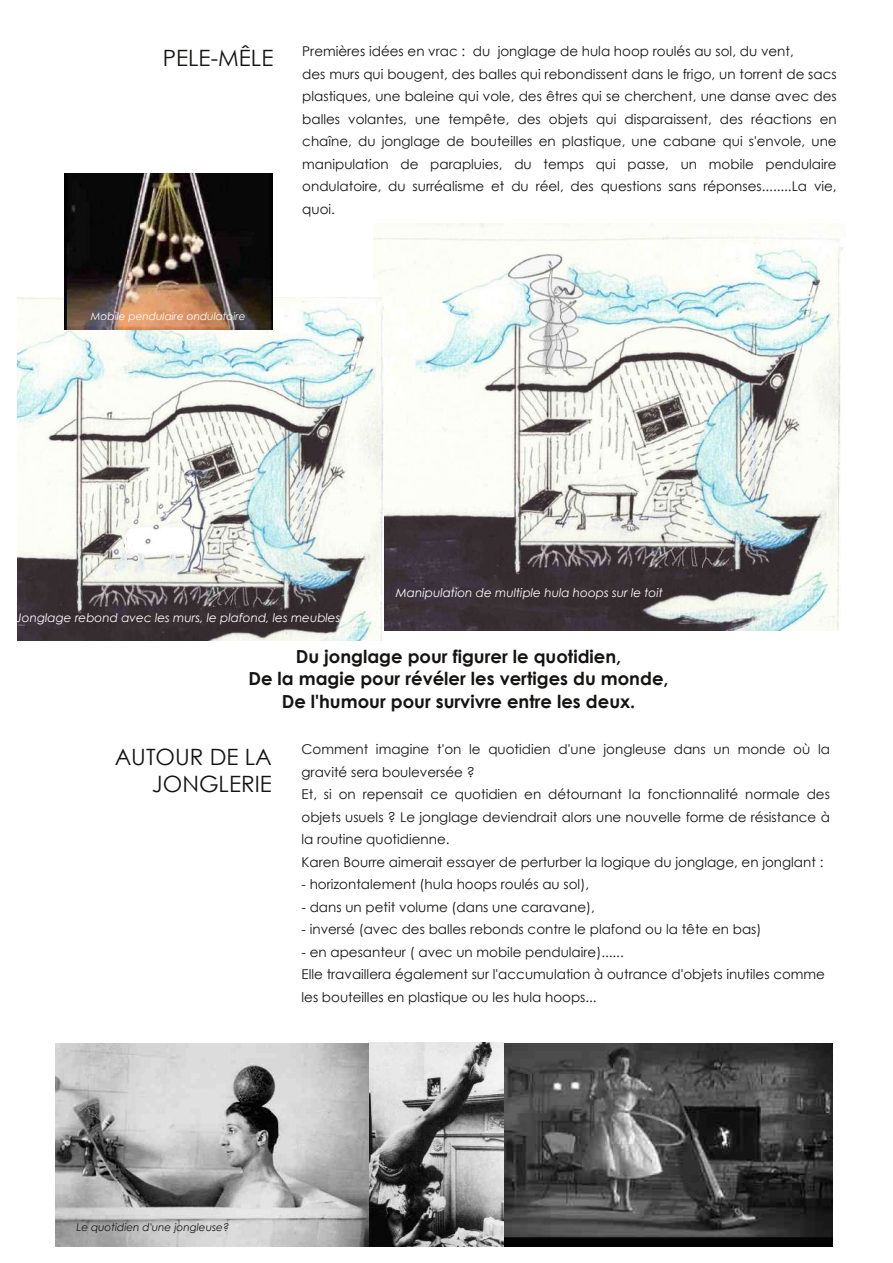
<style>
.page{position:relative;width:893px;height:1263px;background:#fff}
.page>*{position:absolute;margin:0;border:0;box-sizing:border-box;transform-origin:0 0}
.t1{font:22.5px/27.6px "Century Gothic";color:#161413;text-align:right}
.t2{font:700 18px/22.5px "Century Gothic";color:#161413;text-align:center}
.t3{font:13.5px/22.5px "Century Gothic";color:#161413}
.t4{font:italic 12px "Century Gothic";color:#fff}
.t5{font:italic 10.5px "Century Gothic";color:#fff}
.t6{font:italic 10.5px "Century Gothic";color:#161413}
</style>
<div class="page">
<img style="left:56px;top:1043px;width:776px;height:204px">
<img style="left:374px;top:224px;width:472px;height:407px">
<img style="left:18px;top:297px;width:365px;height:343px">
<img style="left:65px;top:173px;width:208px;height:156px">
<h1 class="t1" style="left:163px;top:44px;width:112px">PELE-MÊLE</h1>
<p class="t3" style="left:302px;top:40px;width:536px">Premières idées en vrac : du jonglage de hula hoop roulés au sol, du vent,<br>des murs qui bougent, des balles qui rebondissent dans le frigo, un torrent de sacs plastiques, une baleine qui vole, des êtres qui se cherchent, une danse avec des balles volantes, une tempête, des objets qui disparaissent, des réactions en chaîne, du jonglage de bouteilles en plastique, une cabane qui s'envole, une manipulation de parapluies, du temps qui passe, un mobile pendulaire ondulatoire, du surréalisme et du réel, des questions sans réponses........La vie, quoi.</p>
<p class="t5" style="left:91px;top:310px;width:156px">Mobile pendulaire ondulatoire</p>
<p class="t4" style="left:16px;top:609px;width:326px">Jonglage rebond avec les murs, le plafond, les meubles</p>
<p class="t4" style="left:396px;top:585px;width:268px">Manipulation de multiple hula hoops sur le toit</p>
<h2 class="t2" style="left:248px;top:644px;width:422px">Du jonglage pour figurer le quotidien,<br>De la magie pour révéler les vertiges du monde,<br>De l'humour pour survivre entre les deux.</h2>
<h1 class="t1" style="left:115px;top:742px;width:159px">AUTOUR DE LA<br>JONGLERIE</h1>
<p class="t3" style="left:302px;top:738px;width:530px">Comment imagine t'on le quotidien d'une jongleuse dans un monde où la gravité sera bouleversée ?<br>Et, si on repensait ce quotidien en détournant la fonctionnalité normale des objets usuels ? Le jonglage deviendrait alors une nouvelle forme de résistance à la routine quotidienne.<br>Karen Bourre aimerait essayer de perturber la logique du jonglage, en jonglant :</p>
<p class="t3" style="left:302px;top:873px;width:289px">- horizontalement (hula hoops roulés au sol),</p>
<p class="t3" style="left:302px;top:895px;width:295px">- dans un petit volume (dans une caravane),</p>
<p class="t3" style="left:302px;top:918px;width:461px">- inversé (avec des balles rebonds contre le plafond ou la tête en bas)</p>
<p class="t3" style="left:302px;top:940px;width:525px">- en apesanteur ( avec un mobile pendulaire)......<br>Elle travaillera également sur l'accumulation à outrance d'objets inutiles comme les bouteilles en plastique ou les hula hoops...</p>
<p class="t6" style="left:76px;top:1220px;width:154px">Le quotidien d'une jongleuse?</p>
</div>
